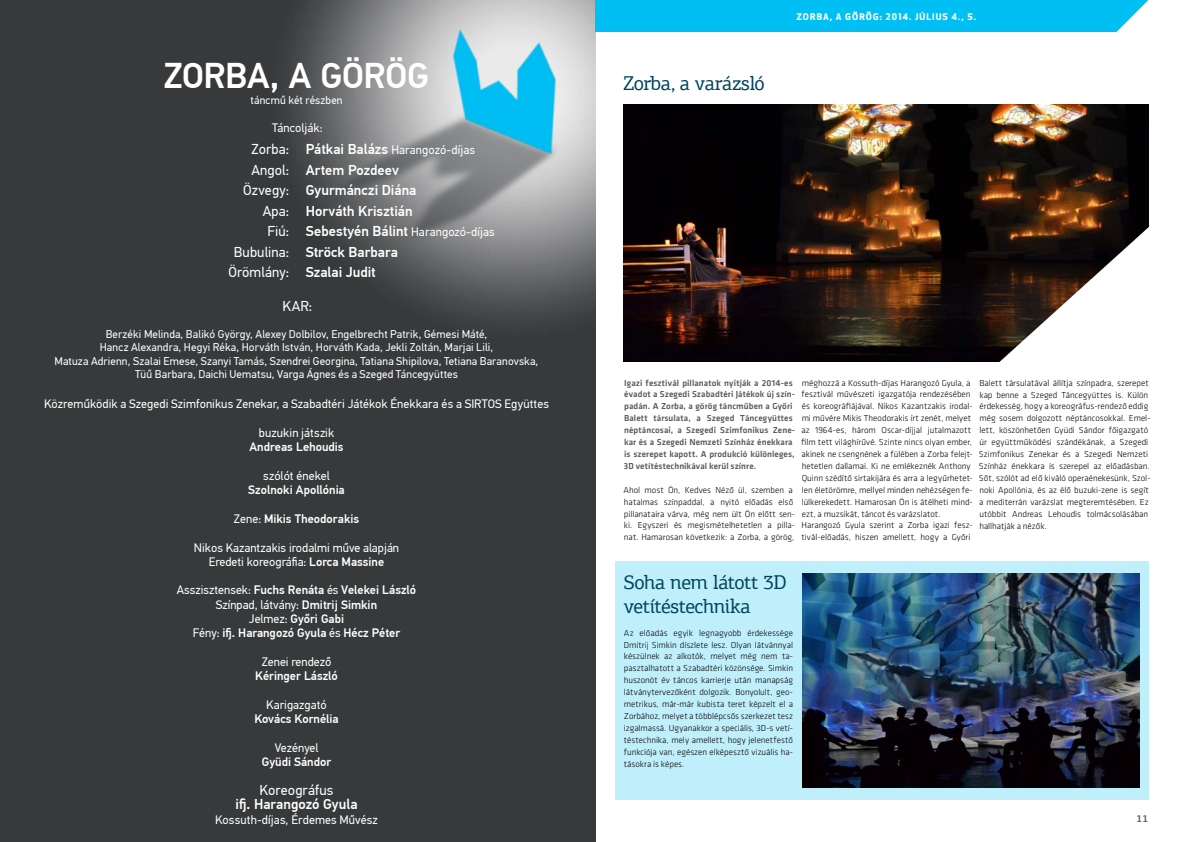
<style>
.page{position:relative;width:1191px;height:842px;background:#fff}
.page>*{position:absolute;margin:0;border:0;box-sizing:border-box;transform-origin:0 0}
.t1{font:500 35.8px "PF Din Text Pro";letter-spacing:-.01em;color:#fff}
.t2{font:20px/24px "PF Agora Slab Pro";letter-spacing:-.025em;color:#004459}
.t3{font:500 14.3px/20.4px "PF Din Text Pro";color:#fff}
.t4{font:14.3px/20.5px "PF Din Text Pro";letter-spacing:.005em;color:#fff;text-align:right}
.t5{font:12.3px/14.3px "PF Din Text Pro";color:#fff;text-align:center}
.t6{font:500 12.3px/14.3px "PF Din Text Pro";color:#fff;text-align:center}
.t7{font:11.2px/13.3px "PF Din Text Pro";letter-spacing:.01em;color:#fff;text-align:center}
.t8{font:700 10px "PF Agora Slab Pro";color:#636466}
.t9{font:300 9px/11.9px "Klavika";color:#000}
.t10{font:500 9px/11.9px "Klavika";letter-spacing:.01em;color:#58595b}
.t11{font:700 9px "Apex New";letter-spacing:.12em;color:#fff}
.s1{font-weight:500;font-size:14.3px}
.s2{font-weight:400;font-size:12.3px}
.s3{font-weight:400}
.s4{font-weight:500}
</style>
<div class="page">
<div style="left:0;top:0;width:595px;height:842px;background:#37393b"></div>
<img style="left:289px;top:0;width:306px;height:320px">
<img style="left:306px;top:10px;width:275px;height:252px">
<div style="left:595px;top:0;width:553px;height:31px;background:#00c0f3"></div>
<svg style="left:1114px;top:0;width:34px;height:32px"></svg>
<div style="left:615px;top:562px;width:533px;height:238px;background:#c0effc"></div>
<img style="left:624px;top:105px;width:524px;height:257px">
<svg style="left:998px;top:220px;width:151px;height:142px"></svg>
<img style="left:802px;top:573px;width:337px;height:215px">
<h1 class="t1" style="left:164px;top:54px;width:267px">ZORBA, A GÖRÖG</h1>
<p class="t7" style="left:250px;top:93px;width:94px">táncmű két részben</p>
<h3 class="t5" style="left:272px;top:121px;width:52px">Táncolják:</h3>
<h3 class="t4" style="left:228px;top:139px;width:62px">Zorba:<br>Angol:<br>Özvegy:<br>Apa:<br>Fiú:<br>Bubulina:<br>Örömlány:</h3>
<h3 class="t5" style="left:306px;top:143px;width:171px"><span class="s1">Pátkai Balázs</span> Harangozó-díjas</h3>
<h3 class="t3" style="left:306px;top:160px;width:191px">Artem Pozdeev<br>Gyurmánczi Diána<br>Horváth Krisztián<br>Sebestyén Bálint <span class="s2">Harangozó-díjas<br></span>Ströck Barbara<br>Szalai Judit</h3>
<h3 class="t4" style="left:282px;top:296px;width:32px">KAR:</h3>
<p class="t7" style="left:55px;top:328px;width:485px">Berzéki Melinda, Balikó György, Alexey Dolbilov, Engelbrecht Patrik, Gémesi Máté,<br>Hancz Alexandra, Hegyi Réka, Horváth István, Horváth Kada, Jekli Zoltán, Marjai Lili,<br>Matuza Adrienn, Szalai Emese, Szanyi Tamás, Szendrei Georgina, Tatiana Shipilova, Tetiana Baranovska, Tüű Barbara, Daichi Uematsu, Varga Ágnes és a Szeged Táncegyüttes</p>
<h3 class="t5" style="left:44px;top:397px;width:506px">Közreműködik a Szegedi Szimfonikus Zenekar, a Szabadtéri Játékok Énekkara és a SIRTOS Együttes</h3>
<h3 class="t5" style="left:259px;top:426px;width:77px">buzukin játszik</h3>
<h3 class="t6" style="left:249px;top:440px;width:96px">Andreas Lehoudis</h3>
<h3 class="t5" style="left:263px;top:469px;width:68px">szólót énekel</h3>
<h3 class="t6" style="left:248px;top:483px;width:98px">Szolnoki Apollónia</h3>
<h3 class="t6" style="left:234px;top:512px;width:127px"><span class="s3">Zene:</span> Mikis Theodorakis</h3>
<h3 class="t5" style="left:194px;top:540px;width:207px">Nikos Kazantzakis irodalmi műve alapján<br>Eredeti koreográfia: <span class="s4">Lorca Massine</span></h3>
<h3 class="t6" style="left:177px;top:583px;width:241px"><span class="s3">Asszisztensek:</span> Fuchs Renáta <span class="s3">és</span> Velekei László <span class="s3">Színpad, látvány:</span> Dmitrij Simkin<br><span class="s3">Jelmez:</span> Győri Gabi<br><span class="s3">Fény:</span> ifj. Harangozó Gyula <span class="s3">és</span> Hécz Péter</h3>
<h3 class="t5" style="left:262px;top:655px;width:71px">Zenei rendező</h3>
<h3 class="t6" style="left:255px;top:669px;width:84px">Kéringer László</h3>
<h3 class="t5" style="left:266px;top:698px;width:62px">Karigazgató</h3>
<h3 class="t6" style="left:254px;top:712px;width:86px">Kovács Kornélia</h3>
<h3 class="t5" style="left:275px;top:741px;width:45px">Vezényel</h3>
<h3 class="t6" style="left:262px;top:755px;width:71px">Gyüdi Sándor</h3>
<h3 class="t4" style="left:260px;top:780px;width:75px">Koreográfus</h3>
<h3 class="t3" style="left:235px;top:794px;width:123px">ifj. Harangozó Gyula</h3>
<h3 class="t5" style="left:215px;top:812px;width:164px">Kossuth-díjas, Érdemes Művész</h3>
<h2 class="t2" style="left:623px;top:71px;width:143px">Zorba, a varázsló</h2>
<p class="t11" style="left:796px;top:10px;width:181px">ZORBA, A GÖRÖG: 2014. JÚLIUS 4., 5.</p>
<p class="t10" style="left:624px;top:377px;width:173px">Igazi fesztivál pillanatok nyitják a 2014-es évadot a Szegedi Szabadtéri Játékok új szín&shy;padán. A Zorba, a görög táncműben a Győri Balett társulata, a Szeged Táncegyüttes néptáncosai, a Szegedi Szimfonikus Zene&shy;kar és a Szegedi Nemzeti Színház énekkara is szerepet kapott. A produkció különleges, 3D vetítéstechnikával kerül színre.</p>
<p class="t9" style="left:623px;top:484px;width:173px">Ahol most Ön, Kedves Néző ül, szemben a hatalmas színpaddal, a nyitó előadás első pillanataira várva, még nem ült Ön előtt sen&shy;ki. Egyszeri és megismételhetetlen a pilla&shy;nat. Hamarosan következik: a Zorba, a görög,</p>
<p class="t9" style="left:801px;top:377px;width:173px">méghozzá a Kossuth-díjas Harangozó Gyula, a fesztivál művészeti igazgatója rendezésében és koreográfiájával. Nikos Kazantzakis irodal&shy;mi művére M ikis Theodorakis írt zenét, melyet az 1964-es, három Oscar-díjjal jutalmazott film tett világhírűvé. Szinte nincs olyan ember, akinek ne csengnének a fülében a Zorba felejt&shy;hetetlen dallamai. Ki ne emlékeznék Anthony Quinn szédítő sirtakijára és arra a legyűrhetet&shy;len életörömre, mellyel minden nehézségen fe&shy;lülkerekedett. Hamarosan Ön is átélheti mind&shy;ezt, a muzsikát, táncot és varázslatot.<br>Harangozó Gyula szerint a Zorba igazi fesz&shy;tivál-előadás, hiszen amellett, hogy a Győri</p>
<p class="t9" style="left:979px;top:377px;width:173px">Balett társulatával állítja színpadra, szerepet kap benne a Szeged Táncegyüttes is. Külön érdekesség, hogy a koreográfus-rendező eddig még sosem dolgozott néptáncosokkal. Emel&shy;lett, köszönhetően Gyüdi Sándor főigazgató úr együttműködési szándékának, a Szegedi Szimfonikus Zenekar és a Szegedi Nemzeti Színház énekkara is szerepel az előadásban.<br>Sőt, szólót ad elő kiváló operaénekesünk, Szol&shy;noki Apollónia, és az élő buzuki-zene is segít a mediterrán varázslat megteremtésében. Ez utóbbit Andreas Lehoudis tolmácsolásában hallhatják a nézők.</p>
<h2 class="t2" style="left:624px;top:570px;width:164px">Soha nem látott 3D vetítéstechnika</h2>
<p class="t9" style="left:624px;top:627px;width:171px;text-align:justify">Az előadás egyik legnagyobb érdekessége Dmitrij Simkin díszlete lesz. Olyan látvánnyal készülnek az alkotók, melyet még nem ta&shy;pasztalhatott a Szabadtéri közönsége. Simkin huszonöt év táncos karrierje után manapság látványtervezőként dolgozik. Bonyolult, geo&shy;metrikus, már-már kubista teret képzelt el a Zorbához, melyet a többlépcsős szerkezet tesz izgalmassá. Ugyanakkor a speciális, 3D-s vetí&shy;téstechnika, mely amellett, hogy jelenetfestő funkciója van, egészen elképesztő vizuális ha&shy;tásokra is képes.</p>
<p class="t8" style="left:1136px;top:812px;width:13px">11</p>
</div>
